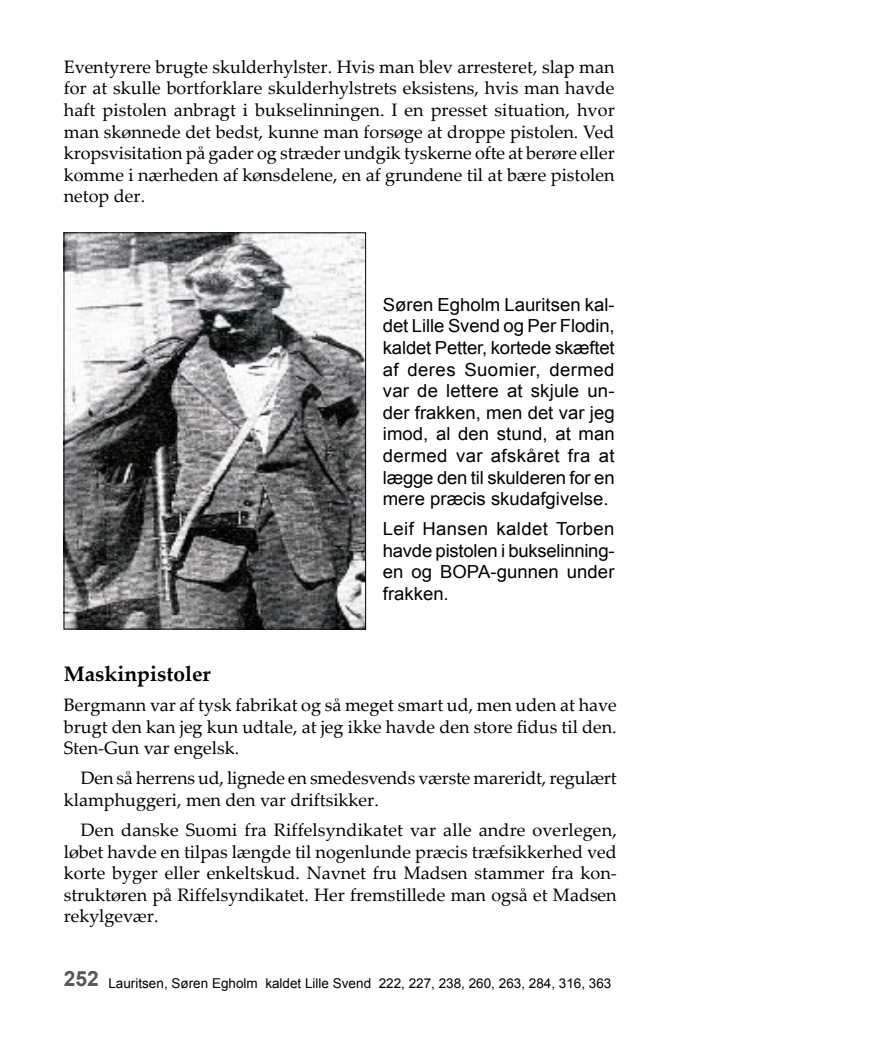
<style>
.page{position:relative;width:889px;height:1063px;background:#fff}
.page>*{position:absolute;margin:0;border:0;box-sizing:border-box;transform-origin:0 0}
.t1{font:700 21px "Palatino Linotype";color:#000}
.t2{font:700 21px "Arial";color:#58585a}
.t3{font:18px/21.6px "Palatino Linotype";color:#000;text-align:justify}
.t4{font:18px/21.6px "Arial";letter-spacing:-.005em;color:#000;text-align:justify}
.t5{font:13.5px "Arial";color:#000}
</style>
<div class="page">
<img style="left:66px;top:235px;width:298px;height:392px">
<div style="left:64px;top:233px;width:302px;height:396px;border:1px solid #000"></div>
<p class="t3" style="left:64px;top:55px;width:552px">Eventyrere brugte skulderhylster. Hvis man blev arresteret, slap man for at skulle bortforklare skulderhylstrets eksistens, hvis man havde haft pistolen anbragt i bukselinningen. I en presset situation, hvor man skønnede det bedst, kunne man forsøge at droppe pistolen. Ved kropsvisitation på gader og stræder undgik tyskerne ofte at berøre eller komme i nærheden af kønsdelene, en af grundene til at bære pistolen netop der.</p>
<p class="t4" style="left:383px;top:294px;width:233px">Søren Egholm Lauritsen kal&shy;det Lille Svend og Per Flodin, kaldet Petter, kortede skæftet af deres Suomier, dermed var de lettere at skjule un&shy;der frakken, men det var jeg imod, al den stund, at man dermed var afskåret fra at lægge den til skulderen for en mere præcis skudafgivelse.</p>
<p class="t4" style="left:383px;top:518px;width:233px">Leif Hansen kaldet Torben havde pistolen i bukselinning&shy;en og BOPA-gunnen under frakken.</p>
<p class="t1" style="left:64px;top:659px;width:148px">Maskinpistoler</p>
<p class="t3" style="left:64px;top:693px;width:554px">Bergmann var af tysk fabrikat og så meget smart ud, men uden at have brugt den kan jeg kun udtale, at jeg ikke havde den store fidus til den.<br>Sten-Gun var engelsk.</p>
<p class="t3" style="left:64px;top:767px;width:554px;text-indent:17px">Den så herrens ud, lignede en smedesvends værste mareridt, regulært klamphuggeri, men den var driftsikker.</p>
<p class="t3" style="left:64px;top:818px;width:554px;text-indent:17px">Den danske Suomi fra Riffelsyndikatet var alle andre overlegen, løbet havde en tilpas længde til nogenlunde præcis træfsikkerhed ved korte byger eller enkeltskud. Navnet fru Madsen stammer fra kon&shy;struktøren på Riffelsyndikatet. Her fremstillede man også et Madsen rekylgevær.</p>
<p class="t2" style="left:64px;top:964px;width:37px">252</p>
<p class="t5" style="left:108px;top:975px;width:504px">Lauritsen, Søren Egholm kaldet Lille Svend 222, 227, 238, 260, 263, 284, 316, 363</p>
</div>
